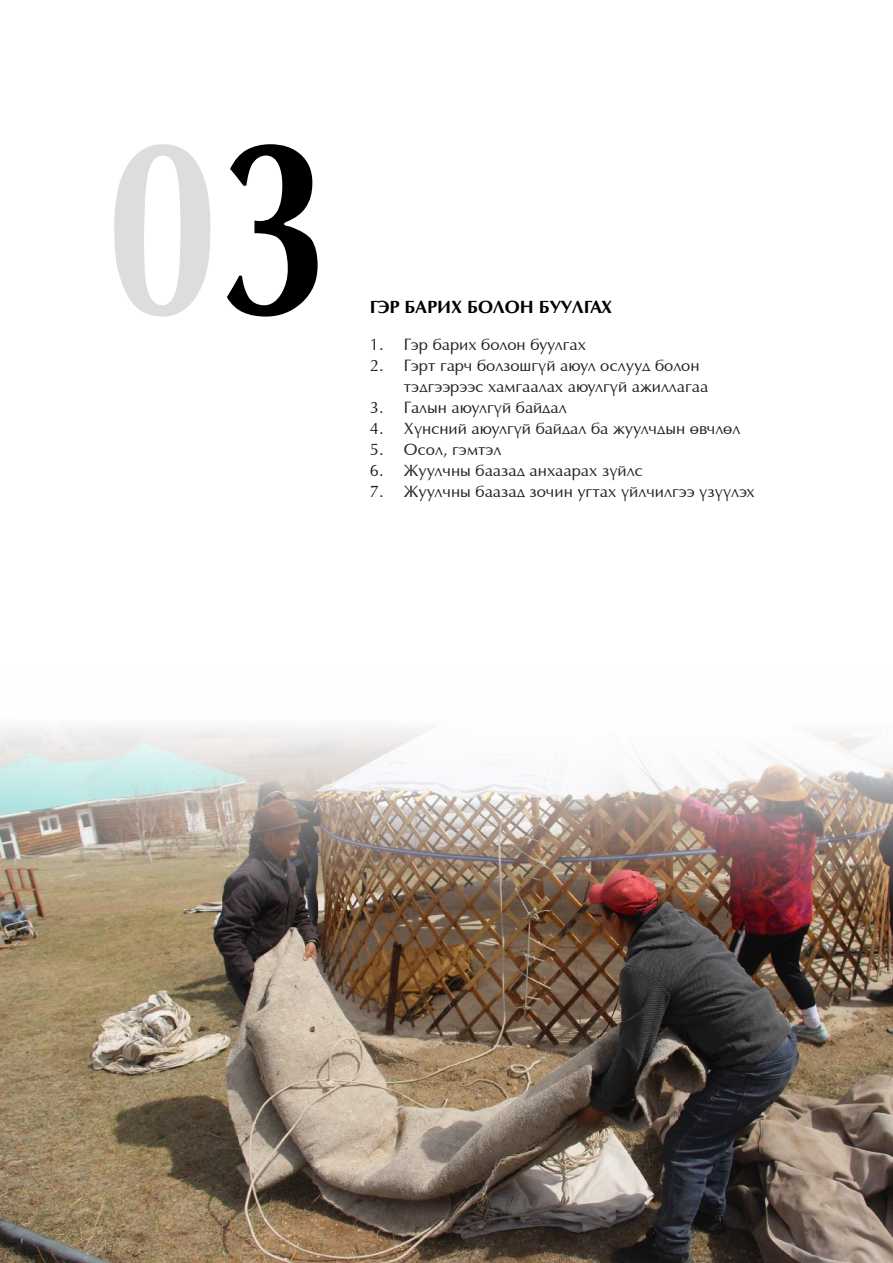
<style>
.page{position:relative;width:893px;height:1263px;background:#fff}
.page>*{position:absolute;margin:0;border:0;box-sizing:border-box;transform-origin:0 0}
.t1{font:700 252px "Mogul Opus";color:#dcdddf;scale:.8 1}
.Garchig{font:700 18px "Mogul Opus";letter-spacing:-.01em;color:#000}
.List_Paragraph{font:16.5px/21px "Mogul Opus";color:#231f20}
.s1{color:#000}
</style>
<div class="page">
<img style="left:0;top:727px;width:893px;height:536px">
<p class="t1" style="left:106px;top:90px;width:282px">0<span class="s1">3</span></p>
<p class="Garchig" style="left:370px;top:297px;width:244px">ГЭР БАРИХ БОЛОН БУУЛГАХ</p>
<p class="List_Paragraph" style="left:370px;top:335px;width:218px">1. Гэр барих болон буулгах</p>
<p class="List_Paragraph" style="left:404px;top:356px;width:306px;text-indent:-34px">2. Гэрт гарч болзошгүй аюул ослууд болон тэдгээрээс хамгаалах аюулгүй ажиллагаа</p>
<p class="List_Paragraph" style="left:370px;top:398px;width:198px">3. Галын аюулгүй байдал</p>
<p class="List_Paragraph" style="left:370px;top:419px;width:372px">4. Хүнсний аюулгүй байдал ба жуулчдын өвчлөл</p>
<p class="List_Paragraph" style="left:370px;top:440px;width:133px">5. Осол, гэмтэл</p>
<p class="List_Paragraph" style="left:370px;top:461px;width:274px">6. Жуулчны баазад анхаарах зүйлс</p>
<p class="List_Paragraph" style="left:370px;top:482px;width:386px">7. Жуулчны баазад зочин угтах үйлчилгээ үзүүлэх</p>
</div>
